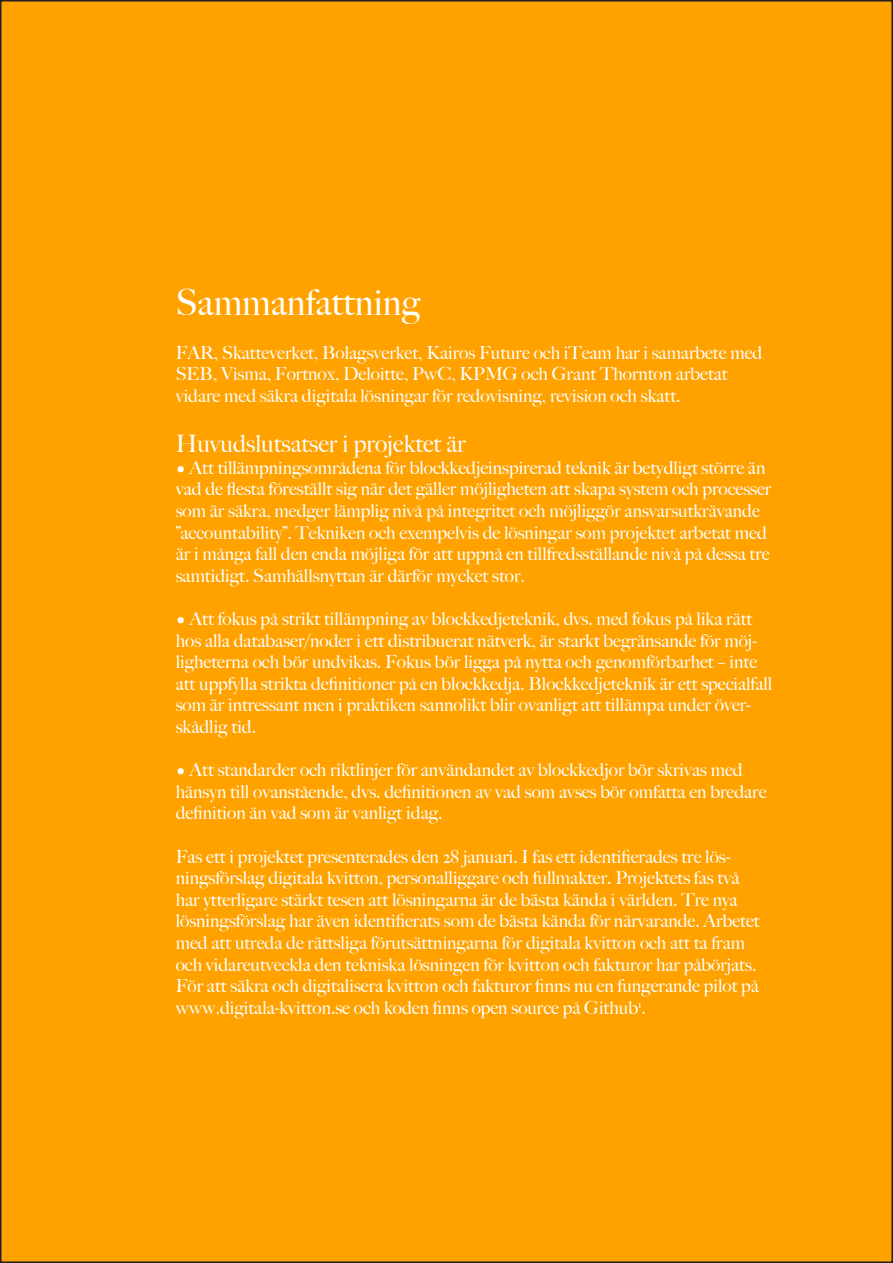
<style>
.page{position:relative;width:893px;height:1263px;background:#fff}
.page>*{position:absolute;margin:0;border:0;box-sizing:border-box;transform-origin:0 0}
.Kairos_Standardstyck{font:500 36px "Big Caslon";color:#fff}
.Kairos_Standardstyck-2{font:500 24px "Big Caslon";color:#fff}
.Kairos_Standardstyck-3{font:500 18px/21.6px "Big Caslon";color:#fff}
</style>
<div class="page">
<div style="left:1px;top:1px;width:891px;height:1261px;background:#ffa200"></div>
<p class="Kairos_Standardstyck" style="left:176px;top:282px;width:246px">Sammanfattning</p>
<p class="Kairos_Standardstyck-3" style="left:176px;top:342px;width:588px">FAR, Skatteverket, Bolagsverket, Kairos Future och iTeam har i samarbete med<br>SEB, Visma, Fortnox, Deloitte, PwC, KPMG och Grant Thornton arbetat vidare med säkra digitala lösningar för redovisning, revision och skatt.</p>
<p class="Kairos_Standardstyck-2" style="left:176px;top:430px;width:291px">Huvudslutsatser i projektet är</p>
<p class="Kairos_Standardstyck-3" style="left:176px;top:457px;width:597px">• Att tillämpningsområdena för blockkedjeinspirerad teknik är betydligt större än vad de flesta föreställt sig när det gäller möjligheten att skapa system och processer som är säkra, medger lämplig nivå på integritet och möjliggör ansvarsutkrävande ”accountability”. Tekniken och exempelvis de lösningar som projektet arbetat med är i många fall den enda möjliga för att uppnå en tillfredsställande nivå på dessa tre samtidigt. Samhällsnyttan är därför mycket stor.</p>
<p class="Kairos_Standardstyck-3" style="left:176px;top:608px;width:598px">• Att fokus på strikt tillämpning av blockkedjeteknik, dvs. med fokus på lika rätt hos alla databaser/noder i ett distribuerat nätverk, är starkt begränsande för möj&shy;ligheterna och bör undvikas. Fokus bör ligga på nytta och genomförbarhet – inte att uppfylla strikta definitioner på en blockkedja. Blockkedjeteknik är ett specialfall som är intressant men i praktiken sannolikt blir ovanligt att tillämpa under över&shy;skådlig tid.</p>
<p class="Kairos_Standardstyck-3" style="left:176px;top:759px;width:592px">• Att standarder och riktlinjer för användandet av blockkedjor bör skrivas med hänsyn till ovanstående, dvs. definitionen av vad som avses bör omfatta en bredare definition än vad som är vanligt idag.</p>
<p class="Kairos_Standardstyck-3" style="left:176px;top:846px;width:585px">Fas ett i projektet presenterades den 28 januari. I fas ett identifierades tre lös&shy;ningsförslag digitala kvitton, personalliggare och fullmakter. Projektets fas två har ytterligare stärkt tesen att lösningarna är de bästa kända i världen. Tre nya lösningsförslag har även identifierats som de bästa kända för närvarande. Arbetet med att utreda de rättsliga förutsättningarna för digitala kvitton och att ta fram och vidareutveckla den tekniska lösningen för kvitton och fakturor har påbörjats.<br>För att säkra och digitalisera kvitton och fakturor finns nu en fungerande pilot på www.digitala-kvitton.se och koden finns open source på Github<sup>1</sup>.</p>
</div>
